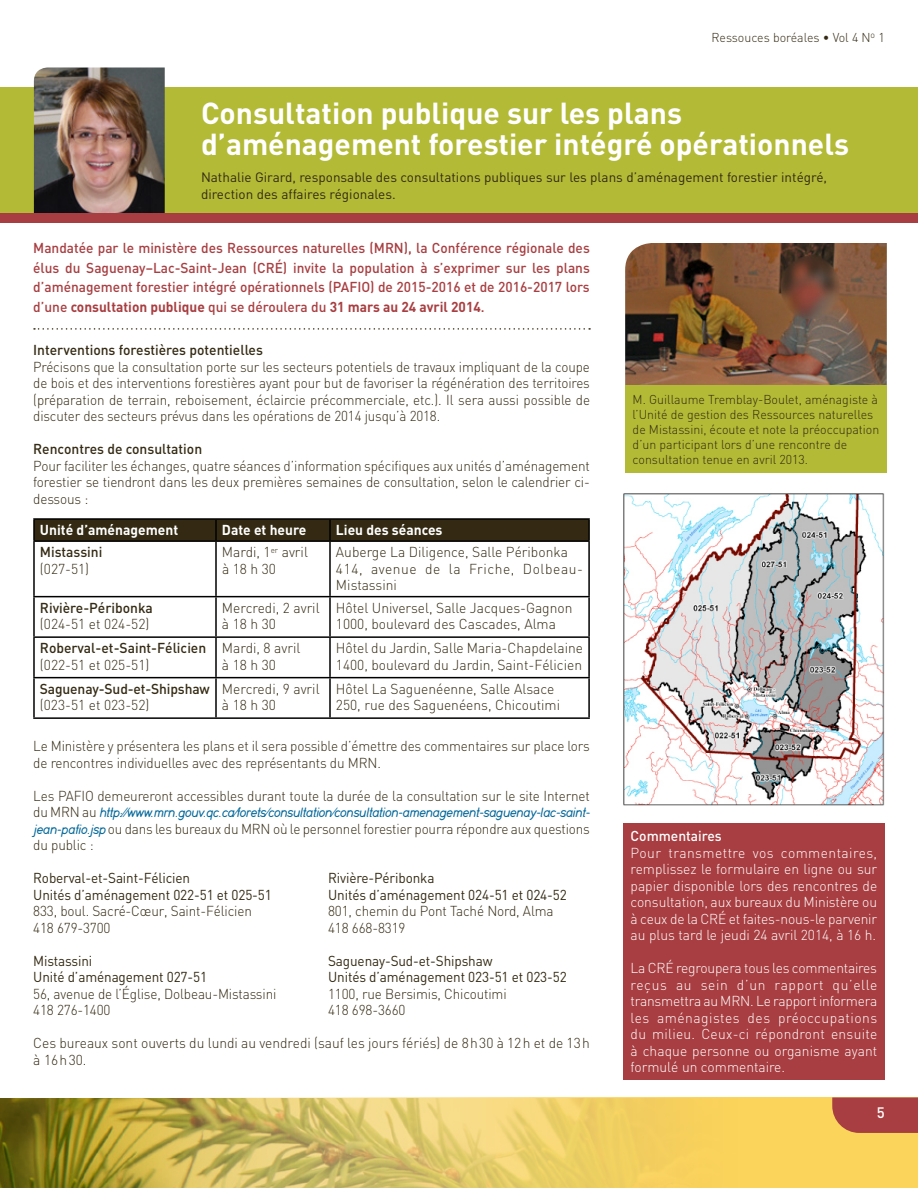
<style>
.page{position:relative;width:918px;height:1188px;background:#fff}
.page>*{position:absolute;margin:0;border:0;box-sizing:border-box;transform-origin:0 0}
.t1{font:700 30px/31.5px "DIN";color:#fff}
.t2{font:500 15px "DIN";color:#fff}
.t3{font:300 14.25px/16.5px "DIN";letter-spacing:-.01em;color:#342a13;scale:.95 1}
.t4{font:300 14.25px/16.5px "DIN";letter-spacing:-.01em;color:#342a13}
.t5{font:300 14.25px/16.5px "DIN";color:#fff;text-align:justify}
.t6{font:300 14.25px/16.5px "DIN";letter-spacing:-.01em;color:#342a13;text-align:justify;scale:.94 1}
.t7{font:500 14.25px/19.5px "DIN";color:#a83e41;text-align:justify;scale:.96 1}
.t8{font:14.25px/16.5px "DIN";letter-spacing:-.01em;color:#342a13;scale:.95 1}
.t9{font:500 14.25px "DIN";color:#342a13}
.t10{font:14.25px "Din 16 Itl";letter-spacing:-.015em;color:#006799;scale:.95 1}
.t11{font:700 14.25px "DIN";color:#fff}
.t12{font:500 14.25px "DIN";color:#fff}
.t13{font:13.5px/16.5px "DIN";color:#342a13}
.t14{font:300 12.75px/15px "DIN";color:#342a13}
.s1{font-weight:700}
.s2{font-family:"DIN";font-weight:300;color:#342a13}
.s3{font-family:"Din 16 Itl";font-weight:400;color:#006799}
</style>
<div class="page">
<div style="left:0;top:87px;width:918px;height:130px;background:#b3ba36"></div>
<img style="left:34px;top:68px;width:131px;height:146px">
<div style="left:0;top:214px;width:918px;height:9px;background:#a83e41"></div>
<svg style="left:0;top:1097px;width:918px;height:91px;background:#d7bd59"></svg>
<svg style="left:832px;top:1097px;width:86px;height:36px;background:#ad4842"></svg>
<img style="left:625px;top:243px;width:262px;height:142px">
<svg style="left:34px;top:328px;width:556px;height:2px"></svg>
<div style="left:35px;top:520px;width:553px;height:20px;background:#342a13"></div>
<hr style="left:33px;top:518px;width:183px;height:2px;background:#000">
<hr style="left:33px;top:520px;width:2px;height:20px;background:#000">
<hr style="left:216px;top:518px;width:114px;height:2px;background:#000">
<hr style="left:215px;top:520px;width:2px;height:20px;background:#000">
<hr style="left:330px;top:518px;width:260px;height:2px;background:#000">
<hr style="left:329px;top:520px;width:2px;height:20px;background:#000">
<hr style="left:588px;top:520px;width:2px;height:20px;background:#000">
<hr style="left:33px;top:540px;width:183px;height:2px;background:#000">
<hr style="left:33px;top:542px;width:2px;height:54px;background:#000">
<hr style="left:216px;top:540px;width:114px;height:2px;background:#000">
<hr style="left:215px;top:542px;width:2px;height:54px;background:#000">
<hr style="left:330px;top:540px;width:260px;height:2px;background:#000">
<hr style="left:329px;top:542px;width:2px;height:54px;background:#000">
<hr style="left:588px;top:542px;width:2px;height:54px;background:#000">
<hr style="left:33px;top:596px;width:183px;height:1px;background:#000">
<hr style="left:33px;top:597px;width:2px;height:39px;background:#000">
<hr style="left:216px;top:596px;width:114px;height:1px;background:#000">
<hr style="left:215px;top:597px;width:2px;height:39px;background:#000">
<hr style="left:330px;top:596px;width:260px;height:1px;background:#000">
<hr style="left:329px;top:597px;width:2px;height:39px;background:#000">
<hr style="left:588px;top:597px;width:2px;height:39px;background:#000">
<hr style="left:33px;top:636px;width:183px;height:2px;background:#000">
<hr style="left:33px;top:638px;width:2px;height:39px;background:#000">
<hr style="left:216px;top:636px;width:114px;height:2px;background:#000">
<hr style="left:215px;top:638px;width:2px;height:39px;background:#000">
<hr style="left:330px;top:636px;width:260px;height:2px;background:#000">
<hr style="left:329px;top:638px;width:2px;height:39px;background:#000">
<hr style="left:588px;top:638px;width:2px;height:39px;background:#000">
<hr style="left:33px;top:677px;width:183px;height:1px;background:#000">
<hr style="left:33px;top:678px;width:2px;height:39px;background:#000">
<hr style="left:216px;top:677px;width:114px;height:1px;background:#000">
<hr style="left:215px;top:678px;width:2px;height:39px;background:#000">
<hr style="left:330px;top:677px;width:260px;height:1px;background:#000">
<hr style="left:329px;top:678px;width:2px;height:39px;background:#000">
<hr style="left:588px;top:678px;width:2px;height:39px;background:#000">
<hr style="left:33px;top:717px;width:183px;height:2px;background:#000">
<hr style="left:216px;top:717px;width:114px;height:2px;background:#000">
<hr style="left:330px;top:717px;width:260px;height:2px;background:#000">
<img style="left:623px;top:493px;width:261px;height:313px">
<div style="left:623px;top:824px;width:262px;height:256px;background:#a83e41"></div>
<div style="left:625px;top:385px;width:262px;height:88px;background:#b3ba36"></div>
<p class="t14" style="left:711px;top:30px;width:175px">Ressouces boréales • Vol 4 N<sup>o</sup> 1</p>
<h1 class="t1" style="left:201px;top:96px;width:650px">Consultation publique sur les plans d’aménagement forestier intégré opérationnels</h1>
<p class="t13" style="left:201px;top:169px;width:628px">Nathalie Girard, responsable des consultations publiques sur les plans d’aménagement forestier intégré, direction des affaires régionales.</p>
<p class="t7" style="left:33px;top:238px;width:581px">Mandatée par le ministère des Ressources naturelles (MRN), la Conférence régionale des élus du Saguenay–Lac-Saint-Jean (CRÉ) invite la population à s’exprimer sur les plans d’aménagement forestier intégré opérationnels (PAFIO) de 2015-2016 et de 2016-2017 lors d’une <span class="s1">consultation publique</span> qui se déroulera du <span class="s1">31 mars au 24 avril 2014</span>.</p>
<p class="t9" style="left:33px;top:341px;width:231px">Interventions forestières potentielles</p>
<p class="t6" style="left:33px;top:358px;width:594px">Précisons que la consultation porte sur les secteurs potentiels de travaux impliquant de la coupe de bois et des interventions forestières ayant pour but de favoriser la régénération des territoires (préparation de terrain, reboisement, éclaircie précommerciale, etc.). Il sera aussi possible de discuter des secteurs prévus dans les opérations de 2014 jusqu’à 2018.</p>
<p class="t9" style="left:33px;top:440px;width:170px">Rencontres de consultation</p>
<p class="t3" style="left:33px;top:457px;width:587px;text-align:justify">Pour faciliter les échanges, quatre séances d’information spécifiques aux unités d’aménagement forestier se tiendront dans les deux premières semaines de consultation, selon le calendrier ci&shy;dessous :</p>
<p class="t11" style="left:40px;top:521px;width:140px">Unité d’aménagement</p>
<p class="t11" style="left:222px;top:521px;width:86px">Date et heure</p>
<p class="t11" style="left:336px;top:521px;width:108px">Lieu des séances</p>
<p class="t9" style="left:40px;top:543px;width:64px">Mistassini</p>
<p class="t4" style="left:40px;top:560px;width:51px">(027-51)</p>
<p class="t4" style="left:222px;top:544px;width:88px">Mardi, 1<sup>er</sup> avril à 18 h 30</p>
<p class="t4" style="left:336px;top:544px;width:249px">Auberge La Diligence, Salle Péribonka<br>414, avenue de la Friche, Dolbeau-<br>Mistassini</p>
<p class="t9" style="left:40px;top:599px;width:114px">Rivière-Péribonka</p>
<p class="t4" style="left:40px;top:616px;width:111px">(024-51 et 024-52)</p>
<p class="t4" style="left:222px;top:599px;width:99px">Mercredi, 2 avril à 18 h 30</p>
<p class="t4" style="left:336px;top:599px;width:238px">Hôtel Universel, Salle Jacques-Gagnon<br>1000, boulevard des Cascades, Alma</p>
<p class="t9" style="left:40px;top:639px;width:168px">Roberval-et-Saint-Félicien</p>
<p class="t4" style="left:40px;top:656px;width:111px">(022-51 et 025-51)</p>
<p class="t4" style="left:222px;top:640px;width:80px">Mardi, 8 avril à 18 h 30</p>
<p class="t4" style="left:336px;top:640px;width:249px">Hôtel du Jardin, Salle Maria-Chapdelaine<br>1400, boulevard du Jardin, Saint-Félicien</p>
<p class="t9" style="left:40px;top:680px;width:171px">Saguenay-Sud-et-Shipshaw</p>
<p class="t4" style="left:40px;top:697px;width:111px">(023-51 et 023-52)</p>
<p class="t4" style="left:222px;top:680px;width:99px">Mercredi, 9 avril à 18 h 30</p>
<p class="t4" style="left:336px;top:680px;width:226px">Hôtel La Saguenéenne, Salle Alsace<br>250, rue des Saguenéens, Chicoutimi</p>
<p class="t3" style="left:33px;top:738px;width:587px">Le Ministère y présentera les plans et il sera possible d’émettre des commentaires sur place lors de rencontres individuelles avec des représentants du MRN.</p>
<p class="t3" style="left:33px;top:787px;width:587px">Les PAFIO demeureront accessibles durant toute la durée de la consultation sur le site Internet</p>
<p class="t10" style="left:33px;top:805px;width:587px"><span class="s2">du MRN au</span> http://www.mrn.gouv.qc.ca/forets/consultation/consultation-amenagement-saguenay-lac-saint-</p>
<p class="t3" style="left:33px;top:820px;width:588px"><span class="s3">jean-pafio.jsp</span> ou dans les bureaux du MRN où le personnel forestier pourra répondre aux questions du public :</p>
<p class="t8" style="left:33px;top:869px;width:253px">Roberval-et-Saint-Félicien<br>Unités d’aménagement 022-51 et 025-51</p>
<p class="t3" style="left:33px;top:903px;width:232px">833, boul. Sacré-Cœur, Saint-Félicien<br>418 679-3700</p>
<p class="t8" style="left:33px;top:952px;width:185px">Mistassini<br>Unité d’aménagement 027-51</p>
<p class="t3" style="left:33px;top:985px;width:258px">56, avenue de l’Église, Dolbeau-Mistassini<br>418 276-1400</p>
<p class="t8" style="left:328px;top:870px;width:253px">Rivière-Péribonka<br>Unités d’aménagement 024-51 et 024-52</p>
<p class="t3" style="left:328px;top:903px;width:239px">801, chemin du Pont Taché Nord, Alma<br>418 668-8319</p>
<p class="t8" style="left:328px;top:952px;width:253px">Saguenay-Sud-et-Shipshaw<br>Unités d’aménagement 023-51 et 023-52</p>
<p class="t3" style="left:328px;top:985px;width:189px">1100, rue Bersimis, Chicoutimi<br>418 698-3660</p>
<p class="t4" style="left:33px;top:1035px;width:558px">Ces bureaux sont ouverts du lundi au vendredi (sauf les jours fériés) de 8h30 à 12h et de 13h à 16h30.</p>
<p class="t14" style="left:633px;top:392px;width:248px">M. Guillaume Tremblay-Boulet, aménagiste à l’Unité de gestion des Ressources naturelles de Mistassini, écoute et note la préoccupation d’un participant lors d’une rencontre de consultation tenue en avril 2013.</p>
<p class="t12" style="left:631px;top:827px;width:93px">Commentaires</p>
<p class="t5" style="left:631px;top:844px;width:248px">Pour transmettre vos commentaires, remplissez le formulaire en ligne ou sur papier disponible lors des rencontres de consultation, aux bureaux du Ministère ou à ceux de la CRÉ et faites-nous-le parvenir au plus tard le jeudi 24 avril 2014, à 16 h.</p>
<p class="t5" style="left:631px;top:960px;width:248px">La CRÉ regroupera tous les commentaires reçus au sein d’un rapport qu’elle transmettra au MRN. Le rapport informera les aménagistes des préoccupations du milieu. Ceux-ci répondront ensuite à chaque personne ou organisme ayant formulé un commentaire.</p>
<p class="t2" style="left:877px;top:1103px;width:9px">5</p>
</div>
